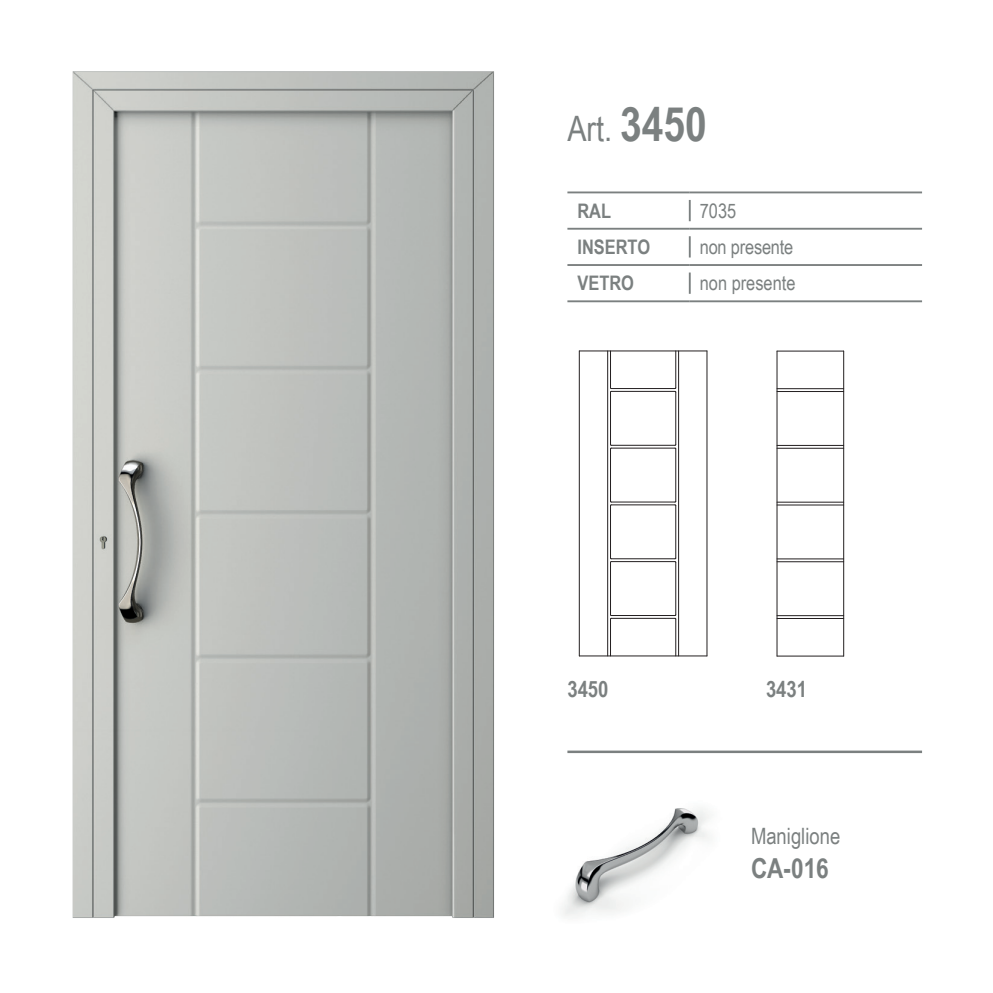
<style>
.page{position:relative;width:993px;height:993px;background:#fff}
.page>*{position:absolute;margin:0;border:0;box-sizing:border-box;transform-origin:0 0}
.t1{font:35px "Arial Narrow";color:#7b8080}
.t2{font:700 27.5px "Arial Narrow";color:#7b8080}
.t3{font:22.5px "Arial Narrow";color:#7b8080}
.t4{font:700 22.5px "Arial Narrow";color:#7b8080}
.t5{font:20px "Arial Narrow";color:#7b8080}
.t6{font:700 20px "Arial Narrow";color:#7b8080}
.s1{font-weight:700;font-size:47.5px}
</style>
<div class="page">
<img style="left:562px;top:808px;width:147px;height:108px">
<img style="left:72px;top:71px;width:422px;height:847px">
<hr style="left:688px;top:200px;width:2px;height:21px;background:#7b8080">
<hr style="left:567px;top:228px;width:122px;height:1px;background:#7b8080">
<hr style="left:689px;top:228px;width:232px;height:1px;background:#7b8080">
<hr style="left:688px;top:236px;width:2px;height:21px;background:#7b8080">
<hr style="left:567px;top:264px;width:122px;height:2px;background:#7b8080">
<hr style="left:689px;top:264px;width:232px;height:2px;background:#7b8080">
<hr style="left:688px;top:272px;width:2px;height:22px;background:#7b8080">
<hr style="left:567px;top:300px;width:122px;height:2px;background:#7b8080">
<hr style="left:689px;top:300px;width:232px;height:2px;background:#7b8080">
<hr style="left:567px;top:191px;width:122px;height:2px;background:#7b8080">
<hr style="left:689px;top:191px;width:232px;height:2px;background:#7b8080">
<hr style="left:567px;top:750px;width:354px;height:2px;background:#7b8080">
<hr style="left:579px;top:655px;width:127px;height:1px;background:#231f20">
<hr style="left:579px;top:350px;width:127px;height:1px;background:#231f20">
<hr style="left:578px;top:351px;width:1px;height:304px;background:#231f20">
<hr style="left:706px;top:351px;width:1px;height:304px;background:#231f20">
<hr style="left:607px;top:351px;width:1px;height:304px;background:#231f20">
<hr style="left:678px;top:351px;width:1px;height:304px;background:#231f20">
<hr style="left:675px;top:351px;width:1px;height:36px;background:#231f20">
<hr style="left:610px;top:351px;width:1px;height:36px;background:#231f20">
<hr style="left:611px;top:388px;width:63px;height:1px;background:#231f20">
<hr style="left:611px;top:391px;width:63px;height:1px;background:#231f20">
<hr style="left:611px;top:444px;width:63px;height:1px;background:#231f20">
<hr style="left:611px;top:447px;width:63px;height:1px;background:#231f20">
<hr style="left:611px;top:501px;width:63px;height:1px;background:#231f20">
<hr style="left:611px;top:504px;width:63px;height:1px;background:#231f20">
<hr style="left:611px;top:558px;width:63px;height:1px;background:#231f20">
<hr style="left:611px;top:561px;width:63px;height:1px;background:#231f20">
<hr style="left:611px;top:615px;width:63px;height:1px;background:#231f20">
<hr style="left:611px;top:617px;width:63px;height:1px;background:#231f20">
<hr style="left:610px;top:392px;width:1px;height:52px;background:#231f20">
<hr style="left:610px;top:448px;width:1px;height:53px;background:#231f20">
<hr style="left:610px;top:505px;width:1px;height:53px;background:#231f20">
<hr style="left:675px;top:505px;width:1px;height:53px;background:#231f20">
<hr style="left:675px;top:448px;width:1px;height:53px;background:#231f20">
<hr style="left:675px;top:392px;width:1px;height:52px;background:#231f20">
<hr style="left:610px;top:562px;width:1px;height:52px;background:#231f20">
<hr style="left:675px;top:562px;width:1px;height:52px;background:#231f20">
<hr style="left:610px;top:619px;width:1px;height:36px;background:#231f20">
<hr style="left:675px;top:619px;width:1px;height:36px;background:#231f20">
<hr style="left:776px;top:655px;width:67px;height:1px;background:#231f20">
<hr style="left:776px;top:351px;width:1px;height:305px;background:#231f20">
<hr style="left:776px;top:350px;width:67px;height:1px;background:#231f20">
<hr style="left:843px;top:351px;width:1px;height:305px;background:#231f20">
<hr style="left:776px;top:388px;width:67px;height:1px;background:#231f20">
<hr style="left:776px;top:391px;width:67px;height:1px;background:#231f20">
<hr style="left:776px;top:445px;width:67px;height:1px;background:#231f20">
<hr style="left:776px;top:447px;width:67px;height:1px;background:#231f20">
<hr style="left:776px;top:501px;width:67px;height:1px;background:#231f20">
<hr style="left:776px;top:504px;width:67px;height:1px;background:#231f20">
<hr style="left:776px;top:558px;width:67px;height:1px;background:#231f20">
<hr style="left:776px;top:561px;width:67px;height:1px;background:#231f20">
<hr style="left:776px;top:615px;width:67px;height:1px;background:#231f20">
<hr style="left:776px;top:618px;width:67px;height:1px;background:#231f20">
<h1 class="t1" style="left:567px;top:103px;width:141px">Art. <span class="s1">3450</span></h1>
<p class="t6" style="left:577px;top:196px;width:35px">RAL</p>
<p class="t5" style="left:699px;top:196px;width:38px">7035</p>
<p class="t6" style="left:577px;top:232px;width:74px">INSERTO</p>
<p class="t5" style="left:699px;top:232px;width:95px">non presente</p>
<p class="t6" style="left:577px;top:268px;width:58px">VETRO</p>
<p class="t5" style="left:699px;top:268px;width:97px">non presente</p>
<p class="t4" style="left:567px;top:672px;width:43px">3450</p>
<p class="t4" style="left:765px;top:672px;width:43px">3431</p>
<p class="t3" style="left:750px;top:819px;width:91px">Maniglione</p>
<h2 class="t2" style="left:750px;top:846px;width:79px">CA-016</h2>
</div>
